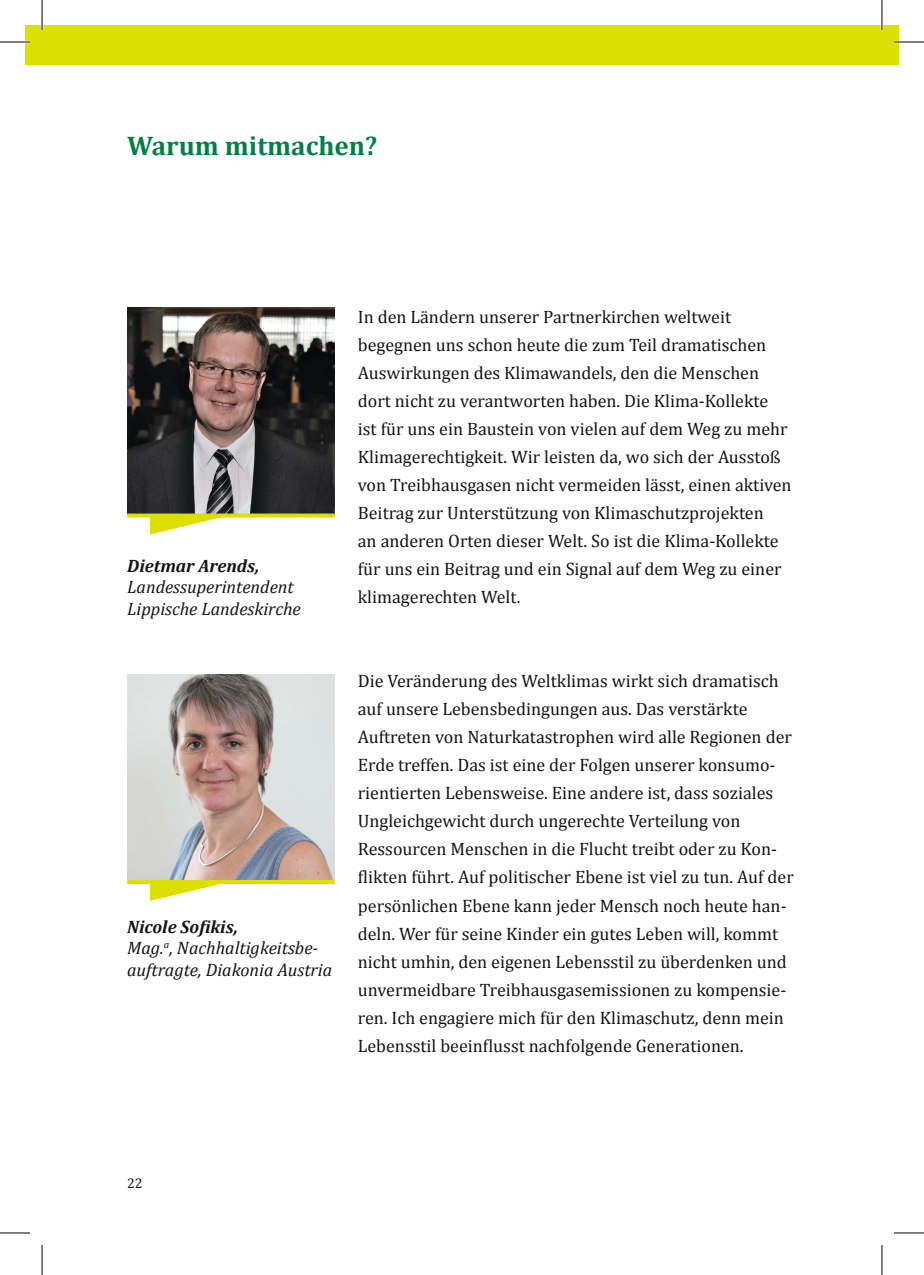
<style>
.page{position:relative;width:924px;height:1275px;background:#fff}
.page>*{position:absolute;margin:0;border:0;box-sizing:border-box;transform-origin:0 0}
.t1{font:700 27px "Cambria";color:#007f45}
.t2{font:18px/28px "Cambria";color:#131413}
.t3{font:italic 18px/21.6px "Cambria";color:#131413}
.t4{font:italic 700 18px "Cambria";color:#131413}
.t5{font:14px "Cambria";color:#131413}
.s1{font-weight:700}
</style>
<div class="page">
<div style="left:25px;top:25px;width:873px;height:40px;background:#dcdf00"></div>
<img style="left:127px;top:308px;width:208px;height:205px">
<svg style="left:127px;top:513px;width:208px;height:4px"></svg>
<svg style="left:150px;top:517px;width:73px;height:17px"></svg>
<img style="left:127px;top:674px;width:208px;height:206px">
<hr style="left:127px;top:880px;width:208px;height:4px;background:#dcdf00">
<svg style="left:150px;top:884px;width:70px;height:17px"></svg>
<hr style="left:0;top:41px;width:30px;height:2px;background:#fff">
<hr style="left:893px;top:41px;width:30px;height:2px;background:#fff">
<hr style="left:41px;top:0;width:2px;height:30px;background:#fff">
<hr style="left:880px;top:0;width:2px;height:30px;background:#fff">
<hr style="left:0;top:42px;width:30px;height:1px;background:#000">
<hr style="left:893px;top:42px;width:30px;height:1px;background:#000">
<hr style="left:0;top:1232px;width:30px;height:1px;background:#000">
<hr style="left:893px;top:1232px;width:30px;height:1px;background:#000">
<hr style="left:42px;top:0;width:1px;height:30px;background:#000">
<hr style="left:42px;top:1245px;width:1px;height:30px;background:#000">
<hr style="left:881px;top:0;width:1px;height:30px;background:#000">
<hr style="left:881px;top:1245px;width:1px;height:30px;background:#000">
<h1 class="t1" style="left:127px;top:127px;width:252px">Warum mitmachen?</h1>
<p class="t4" style="left:127px;top:553px;width:133px">Dietmar Arends,</p>
<p class="t3" style="left:127px;top:576px;width:175px">Landessuperintendent<br>Lippische Landeskirche</p>
<p class="t3" style="left:127px;top:915px;width:206px"><span class="s1">Nicole Sofikis,<br></span>Mag.<sup>a</sup>, Nachhaltigkeitsbe&shy;auftragte, Diakonia Austria</p>
<p class="t2" style="left:357px;top:303px;width:435px">In den Ländern unserer Partnerkirchen weltweit begegnen uns schon heute die zum Teil dramatischen Auswirkungen des Klimawandels, den die Menschen dort nicht zu verantworten haben. Die Klima-Kollekte<br>ist für uns ein Baustein von vielen auf dem Weg zu mehr Klimagerechtigkeit. Wir leisten da, wo sich der Ausstoß von Treibhausgasen nicht vermeiden lässt, einen aktiven Beitrag zur Unterstützung von Klimaschutzprojekten<br>an anderen Orten dieser Welt. So ist die Klima-Kollekte für uns ein Beitrag und ein Signal auf dem Weg zu einer klimagerechten Welt.</p>
<p class="t2" style="left:357px;top:667px;width:437px">Die Veränderung des Weltklimas wirkt sich dramatisch auf unsere Lebensbedingungen aus. Das verstärkte Auftreten von Naturkatastrophen wird alle Regionen der Erde treffen. Das ist eine der Folgen unserer konsumo&shy;rientierten Lebensweise. Eine andere ist, dass soziales Ungleichgewicht durch ungerechte Verteilung von Ressourcen Menschen in die Flucht treibt oder zu Kon&shy;flikten führt. Auf politischer Ebene ist viel zu tun. Auf der persönlichen Ebene kann jeder Mensch noch heute han&shy;deln. Wer für seine Kinder ein gutes Leben will, kommt nicht umhin, den eigenen Lebensstil zu überdenken und unvermeidbare Treibhausgasemissionen zu kompensie&shy;ren. Ich engagiere mich für den Klimaschutz, denn mein Lebensstil beeinflusst nachfolgende Generationen.</p>
<p class="t5" style="left:127px;top:1174px;width:17px">22</p>
</div>
